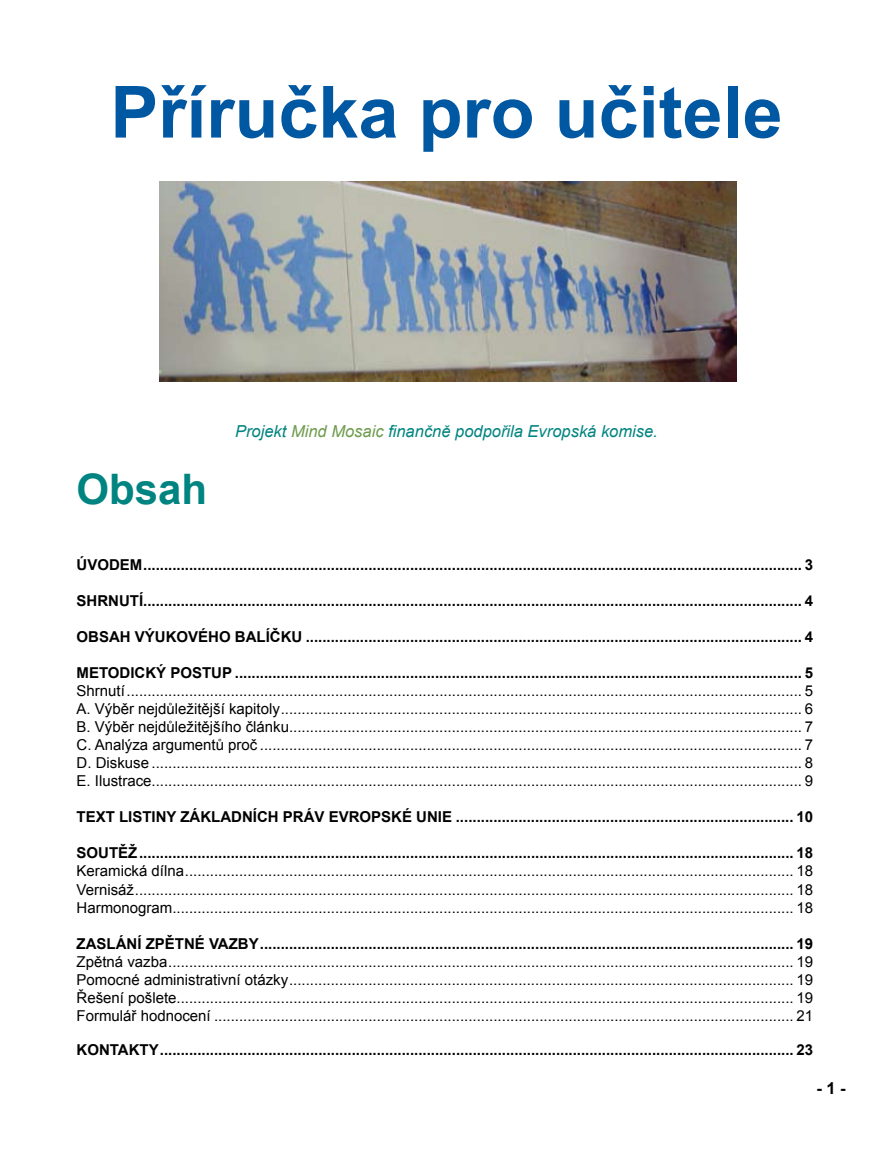
<style>
.page{position:relative;width:893px;height:1149px;background:#fff}
.page>*{position:absolute;margin:0;border:0;box-sizing:border-box;transform-origin:0 0}
.t1{font:700 72px "Arial";color:#0057a2}
.t2{font:700 42px "Arial";color:#008481}
.t3{font:italic 16.5px "Arial";color:#008481}
.t4{font:700 16.5px "Arial";color:#000}
.t5{font:15px/18px "Arial";color:#000;text-align:justify}
.t6{font:700 15px "Arial";color:#000}
.s1{color:#6f9c4f}
</style>
<div class="page">
<img style="left:159px;top:181px;width:578px;height:200px">
<h1 class="t1" style="left:110px;top:65px;width:674px">Příručka pro učitele</h1>
<h2 class="t2" style="left:77px;top:461px;width:132px">Obsah</h2>
<p class="t3" style="left:235px;top:420px;width:424px">Projekt <span class="s1">Mind Mosaic</span> finančně podpořila Evropská komise.</p>
<p class="t6" style="left:77px;top:555px;width:738px">ÚVODEM.............................................................................................................................................................. 3</p>
<p class="t6" style="left:77px;top:591px;width:738px">SHRNUTÍ.............................................................................................................................................................. 4</p>
<p class="t6" style="left:77px;top:627px;width:738px">OBSAH VÝUKOVÉHO BALÍČKU ....................................................................................................................... 4</p>
<p class="t6" style="left:77px;top:663px;width:738px">METODICKÝ POSTUP ........................................................................................................................................ 5</p>
<p class="t5" style="left:77px;top:682px;width:738px">Shrnutí................................................................................................................................................................... 5<br>A. Výběr nejdůležitější kapitoly.............................................................................................................................. 6<br>B. Výběr nejdůležitějšího článku........................................................................................................................... 7<br>C. Analýza argumentů proč................................................................................................................................... 7<br>D. Diskuse............................................................................................................................................................. 8<br>E. Ilustrace............................................................................................................................................................ 9</p>
<p class="t6" style="left:77px;top:807px;width:738px">TEXT LISTINY ZÁKLADNÍCH PRÁV EVROPSKÉ UNIE ................................................................................. 10</p>
<p class="t6" style="left:77px;top:843px;width:738px">SOUTĚŽ............................................................................................................................................................. 18</p>
<p class="t5" style="left:77px;top:862px;width:738px">Keramická dílna................................................................................................................................................... 18<br>Vernisáž............................................................................................................................................................... 18<br>Harmonogram..................................................................................................................................................... 18</p>
<p class="t6" style="left:77px;top:933px;width:738px">ZASLÁNÍ ZPĚTNÉ VAZBY................................................................................................................................ 19</p>
<p class="t5" style="left:77px;top:952px;width:738px">Zpětná vazba....................................................................................................................................................... 19<br>Pomocné administrativní otázky.......................................................................................................................... 19<br>Řešení pošlete.................................................................................................................................................... 19<br>Formulář hodnocení............................................................................................................................................ 21</p>
<p class="t6" style="left:77px;top:1039px;width:738px">KONTAKTY........................................................................................................................................................ 23</p>
<p class="t4" style="left:816px;top:1076px;width:31px">- 1 -</p>
</div>
